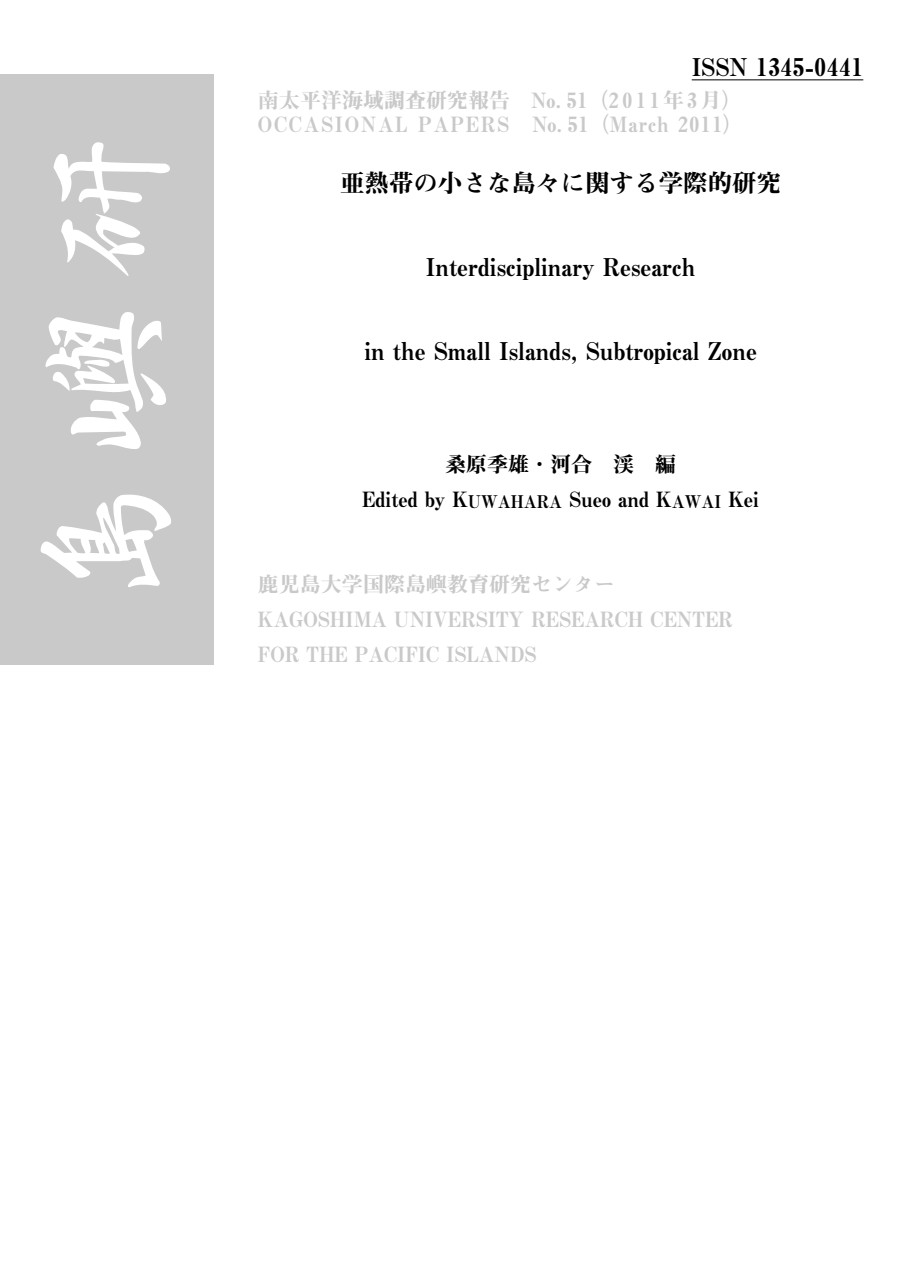
<style>
.page{position:relative;width:903px;height:1275px;background:#fff}
.page>*{position:absolute;margin:0;border:0;box-sizing:border-box;transform-origin:0 0}
.t1{font:24.5px "Midashi Min Pro MA31";color:#000}
.t2{font:21px/35px "Midashi Min Pro MA31";color:#c9c9ca}
.t3{font:21px/24.5px "Midashi Min Pro MA31";letter-spacing:.045em;color:#c9c9ca}
.t4{font:21px/35px "Midashi Min Pro MA31";color:#000;text-align:center}
.s1{font-size:17.5px}
</style>
<div class="page">
<div style="left:0;top:74px;width:213px;height:591px;background:#c9c9ca"></div>
<svg style="left:54px;top:142px;width:116px;height:134px"></svg>
<svg style="left:41px;top:494px;width:130px;height:93px"></svg>
<svg style="left:45px;top:312px;width:121px;height:137px"></svg>
<hr style="left:692px;top:80px;width:171px;height:1px;background:#000">
<p class="t1" style="left:692px;top:48px;width:173px">ISSN 1345-0441</p>
<p class="t3" style="left:258px;top:86px;width:487px">南太平洋海域調査研究報告　No. 51（2011年3月）<br>OCCASIONAL PAPERS　No. 51（March 2011）</p>
<p class="t1" style="left:340px;top:164px;width:442px">亜熱帯の小さな島々に関する学際的研究</p>
<p class="t1" style="left:426px;top:248px;width:271px">Interdisciplinary Research</p>
<p class="t1" style="left:364px;top:332px;width:394px">in the Small Islands, Subtropical Zone</p>
<p class="t4" style="left:362px;top:445px;width:398px">桑原季雄・河合　渓　編<br>Edited by K<span class="s1">UWAHARA</span> Sueo and K<span class="s1">AWAI</span> Kei</p>
<p class="t2" style="left:258px;top:565px;width:476px">鹿児島大学国際島嶼教育研究センター<br>KAGOSHIMA UNIVERSITY RESEARCH CENTER<br>FOR THE PACIFIC ISLANDS</p>
</div>
